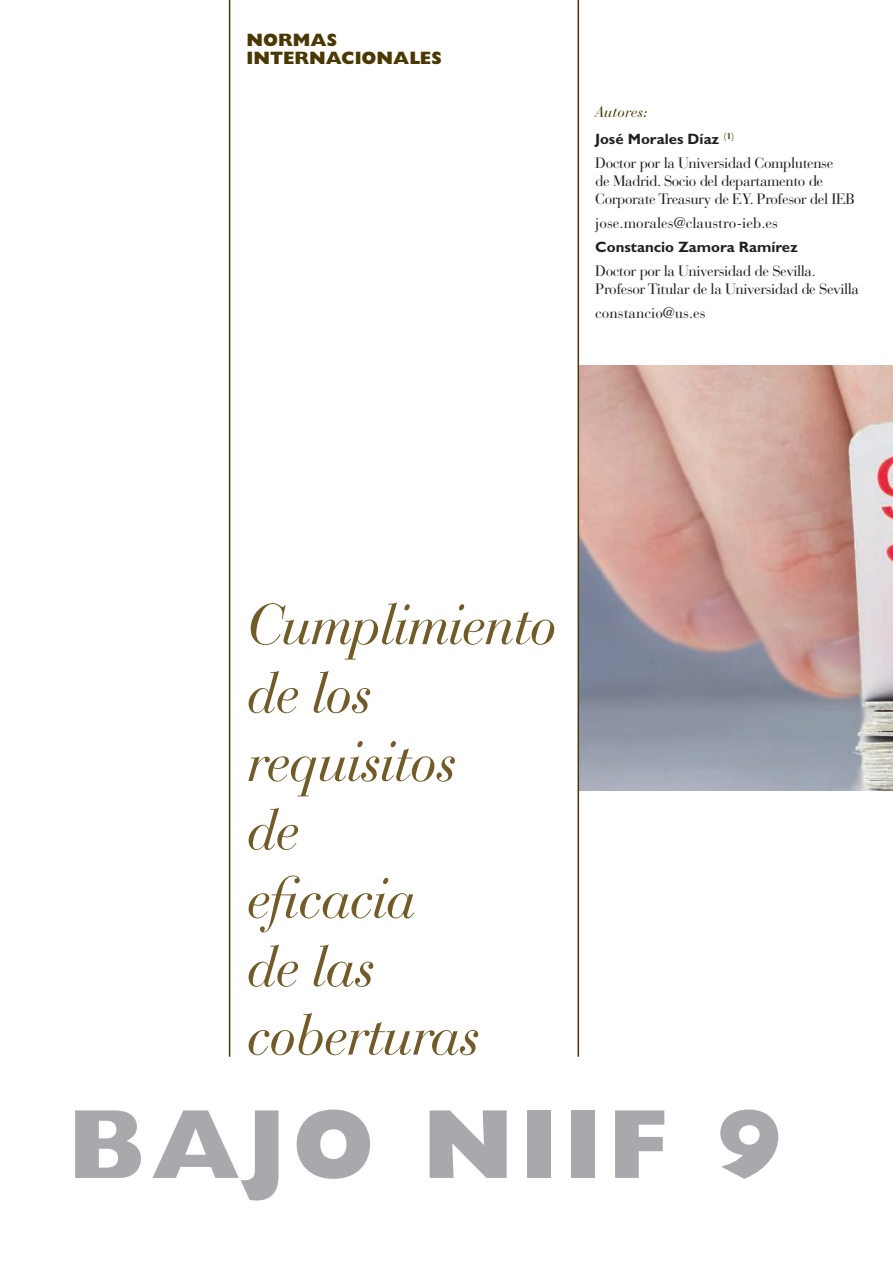
<style>
.page{position:relative;width:893px;height:1263px;background:#fff}
.page>*{position:absolute;margin:0;border:0;box-sizing:border-box;transform-origin:0 0}
.t1{font:800 99px "Gill Sans Std";letter-spacing:.06em;color:#a8a9ad}
.t2{font:italic 57px/68.4px "Bauer Bodoni Std";letter-spacing:-.03em;color:#715c29;scale:.96 1}
.t3{font:800 18px/18px "Gill Sans Std";color:#4a3800}
.t4{font:15px/18px "Bauer Bodoni Std";letter-spacing:-.03em;color:#231f20}
.t5{font:15px "Bauer Bodoni Std";color:#231f20}
.t6{font:700 15px "Gill Sans Std";color:#231f20}
.t7{font:italic 15px "Bauer Bodoni Std";color:#4a3800}
</style>
<div class="page">
<hr style="left:229px;top:0;width:1px;height:1057px;background:#4a3800">
<img style="left:579px;top:366px;width:314px;height:425px">
<hr style="left:578px;top:0;width:1px;height:1057px;background:#4a3800">
<p class="t3" style="left:247px;top:31px;width:197px">NORMAS<br>INTERNACIONALES</p>
<p class="t7" style="left:595px;top:103px;width:54px">Autores:</p>
<p class="t6" style="left:595px;top:130px;width:140px">José Morales Díaz <sup>(1)</sup></p>
<p class="t4" style="left:595px;top:154px;width:261px">Doctor por la Universidad Complutense<br>de Madrid. Socio del departamento de<br>Corporate Treasury de EY. Profesor del IEB</p>
<p class="t5" style="left:595px;top:214px;width:184px">jose.morales@claustro-ieb.es</p>
<p class="t6" style="left:595px;top:238px;width:204px">Constancio Zamora Ramírez</p>
<p class="t4" style="left:595px;top:262px;width:265px">Doctor por la Universidad de Sevilla.<br>Profesor Titular de la Universidad de Sevilla</p>
<p class="t5" style="left:595px;top:304px;width:112px">constancio@us.es</p>
<h2 class="t2" style="left:247px;top:591px;width:325px">Cumplimiento de los requisitos<br>de<br>eficacia<br>de las coberturas</h2>
<h1 class="t1" style="left:68px;top:1087px;width:716px">BAJO NIIF 9</h1>
</div>
